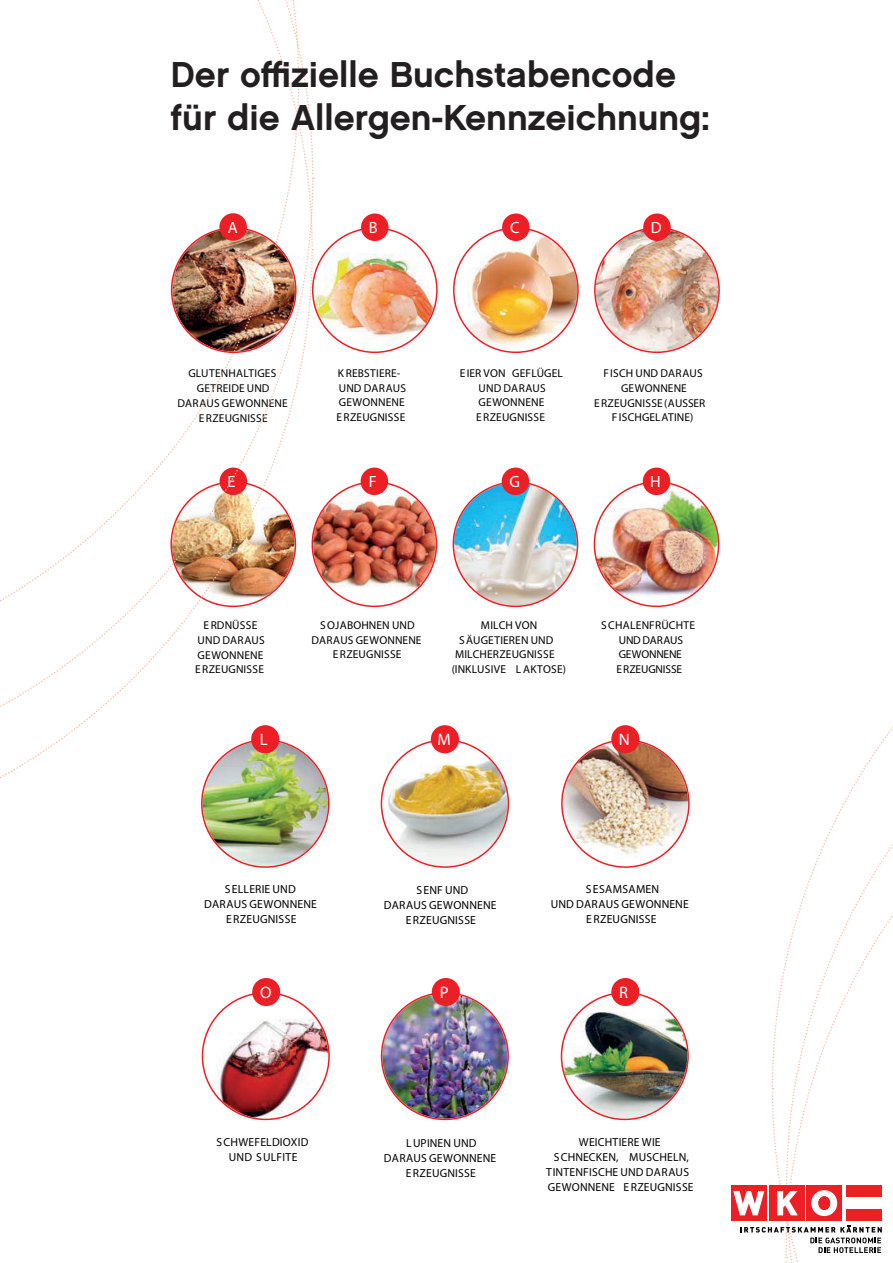
<style>
.page{position:relative;width:893px;height:1263px;background:#fff}
.page>*{position:absolute;margin:0;border:0;box-sizing:border-box;transform-origin:0 0}
.t1{font:36px/43.2px "Chalet New York Nineteen Sixty";color:#231f20}
.t2{font:900 16.65px "DIN Black CE";color:#fff}
.t3{font:900 16.35px "DIN Black CE";color:#fff}
.t4{font:11.7px/15px "DINCE";letter-spacing:.015em;color:#000001;text-align:center}
.t5{font:11.4px/14.7px "DINCE";letter-spacing:.015em;color:#000001;text-align:center}
</style>
<div class="page">
<img style="left:203px;top:741px;width:125px;height:125px;border-radius:63px">
<img style="left:382px;top:741px;width:126px;height:125px;border-radius:63px">
<img style="left:563px;top:741px;width:125px;height:125px;border-radius:63px">
<div style="left:431px;top:725px;width:28px;height:28px;background:#ed1f26;border-radius:50%"></div>
<div style="left:611px;top:725px;width:28px;height:28px;background:#ed1f26;border-radius:50%"></div>
<img style="left:313px;top:483px;width:123px;height:122px;border-radius:61px">
<img style="left:454px;top:483px;width:123px;height:122px;border-radius:61px">
<img style="left:595px;top:483px;width:123px;height:122px;border-radius:61px">
<div style="left:361px;top:467px;width:27px;height:28px;background:#ed1f26;border-radius:50%"></div>
<div style="left:502px;top:467px;width:27px;height:28px;background:#ed1f26;border-radius:50%"></div>
<div style="left:643px;top:467px;width:27px;height:28px;background:#ed1f26;border-radius:50%"></div>
<img style="left:313px;top:229px;width:123px;height:122px;border-radius:61px">
<img style="left:455px;top:229px;width:122px;height:122px;border-radius:61px">
<img style="left:596px;top:229px;width:122px;height:122px;border-radius:61px">
<div style="left:361px;top:213px;width:28px;height:28px;background:#ed1f26;border-radius:50%"></div>
<div style="left:502px;top:213px;width:28px;height:28px;background:#ed1f26;border-radius:50%"></div>
<div style="left:643px;top:213px;width:28px;height:28px;background:#ed1f26;border-radius:50%"></div>
<img style="left:382px;top:994px;width:125px;height:124px;border-radius:62px">
<img style="left:562px;top:994px;width:125px;height:124px;border-radius:62px">
<img style="left:203px;top:994px;width:125px;height:124px;border-radius:62px">
<div style="left:252px;top:978px;width:28px;height:28px;background:#ed1f26;border-radius:50%"></div>
<div style="left:432px;top:978px;width:28px;height:28px;background:#ed1f26;border-radius:50%"></div>
<div style="left:611px;top:978px;width:28px;height:28px;background:#ed1f26;border-radius:50%"></div>
<img style="left:201px;top:782px;width:113px;height:72px">
<svg style="left:0;top:179px;width:314px;height:603px"></svg>
<svg style="left:0;top:81px;width:300px;height:604px"></svg>
<svg style="left:257px;top:0;width:43px;height:81px"></svg>
<svg style="left:771px;top:726px;width:122px;height:362px"></svg>
<div style="left:731px;top:1185px;width:36px;height:36px;background:#ed1f26"></div>
<svg style="left:733px;top:1088px;width:149px;height:175px"></svg>
<h1 class="t1" style="left:171px;top:52px;width:541px">Der offizielle Buchstabencode für die Allergen-Kennzeichnung:</h1>
<h3 class="t3" style="left:228px;top:217px;width:11px">A</h3>
<h3 class="t3" style="left:369px;top:217px;width:10px">B</h3>
<h3 class="t3" style="left:510px;top:217px;width:11px">C</h3>
<h3 class="t3" style="left:651px;top:217px;width:12px">D</h3>
<p class="t5" style="left:177px;top:366px;width:112px">GLUTENHALTIGES<br>GETREIDE UND<br>DARAUS GEWONNENE<br>ERZEUGNISSE</p>
<p class="t5" style="left:336px;top:366px;width:71px;text-align:left">K REBSTIERE-<br>UND DARAUS<br>GEWONNENE<br>ERZEUGNISSE</p>
<p class="t5" style="left:460px;top:366px;width:105px">EIER VON GEFLÜGEL<br>UND DARAUS<br>GEWONNENE<br>ERZEUGNISSE</p>
<p class="t5" style="left:603px;top:366px;width:101px">FISCH UND DARAUS</p>
<p class="t5" style="left:621px;top:380px;width:67px">GEWONNENE</p>
<p class="t5" style="left:594px;top:395px;width:113px">ERZEUGNISSE(AUSSER</p>
<p class="t5" style="left:612px;top:410px;width:83px">FISCHGELATINE)</p>
<h3 class="t3" style="left:228px;top:472px;width:10px">E</h3>
<h3 class="t3" style="left:369px;top:472px;width:9px">F</h3>
<h3 class="t3" style="left:509px;top:472px;width:12px">G</h3>
<h3 class="t3" style="left:650px;top:472px;width:12px">H</h3>
<p class="t5" style="left:198px;top:618px;width:69px">ERDNÜSSE<br>UND DARAUS<br>GEWONNENE</p>
<p class="t5" style="left:311px;top:617px;width:112px">SOJABOHNEN UND<br>DARAUS GEWONNENE<br>ERZEUGNISSE</p>
<p class="t5" style="left:481px;top:617px;width:58px">MILCH VON</p>
<p class="t5" style="left:459px;top:632px;width:96px">SÄUGETIEREN UND</p>
<p class="t5" style="left:455px;top:647px;width:101px">MILCHERZEUGNISSE</p>
<p class="t5" style="left:195px;top:662px;width:70px">ERZEUGNISSE</p>
<p class="t5" style="left:452px;top:661px;width:116px">(INKLUSIVE L AKTOSE)</p>
<p class="t5" style="left:601px;top:617px;width:95px">SCHALENFRÜCHTE<br>UNDDARAUS<br>GEWONNENE<br>ERZEUGNISSE</p>
<h2 class="t2" style="left:260px;top:729px;width:9px">L</h2>
<h2 class="t2" style="left:437px;top:729px;width:15px">M</h2>
<h2 class="t2" style="left:619px;top:729px;width:12px">N</h2>
<p class="t4" style="left:204px;top:881px;width:114px">SELLERIE UND<br>DARAUS GEWONNENE<br>ERZEUGNISSE</p>
<p class="t4" style="left:384px;top:883px;width:114px">SENF UND<br>DARAUS GEWONNENE<br>ERZEUGNISSE</p>
<p class="t4" style="left:551px;top:881px;width:140px">SESAMSAMEN<br>UND DARAUS GEWONNENE<br>ERZEUGNISSE</p>
<h2 class="t2" style="left:260px;top:982px;width:13px">O</h2>
<h2 class="t2" style="left:440px;top:982px;width:10px">P</h2>
<h2 class="t2" style="left:619px;top:982px;width:10px">R</h2>
<p class="t4" style="left:216px;top:1134px;width:94px">SCHWEFELDIOXID<br>UND SULFITE</p>
<p class="t4" style="left:384px;top:1136px;width:114px">LUPINEN UND<br>DARAUS GEWONNENE<br>ERZEUGNISSE</p>
<p class="t4" style="left:546px;top:1134px;width:149px">WEICHTIERE WIE<br>SCHNECKEN, MUSCHELN,<br>TINTENFISCHE UND DARAUS<br>GEWONNENE ERZEUGNISSE</p>
</div>
